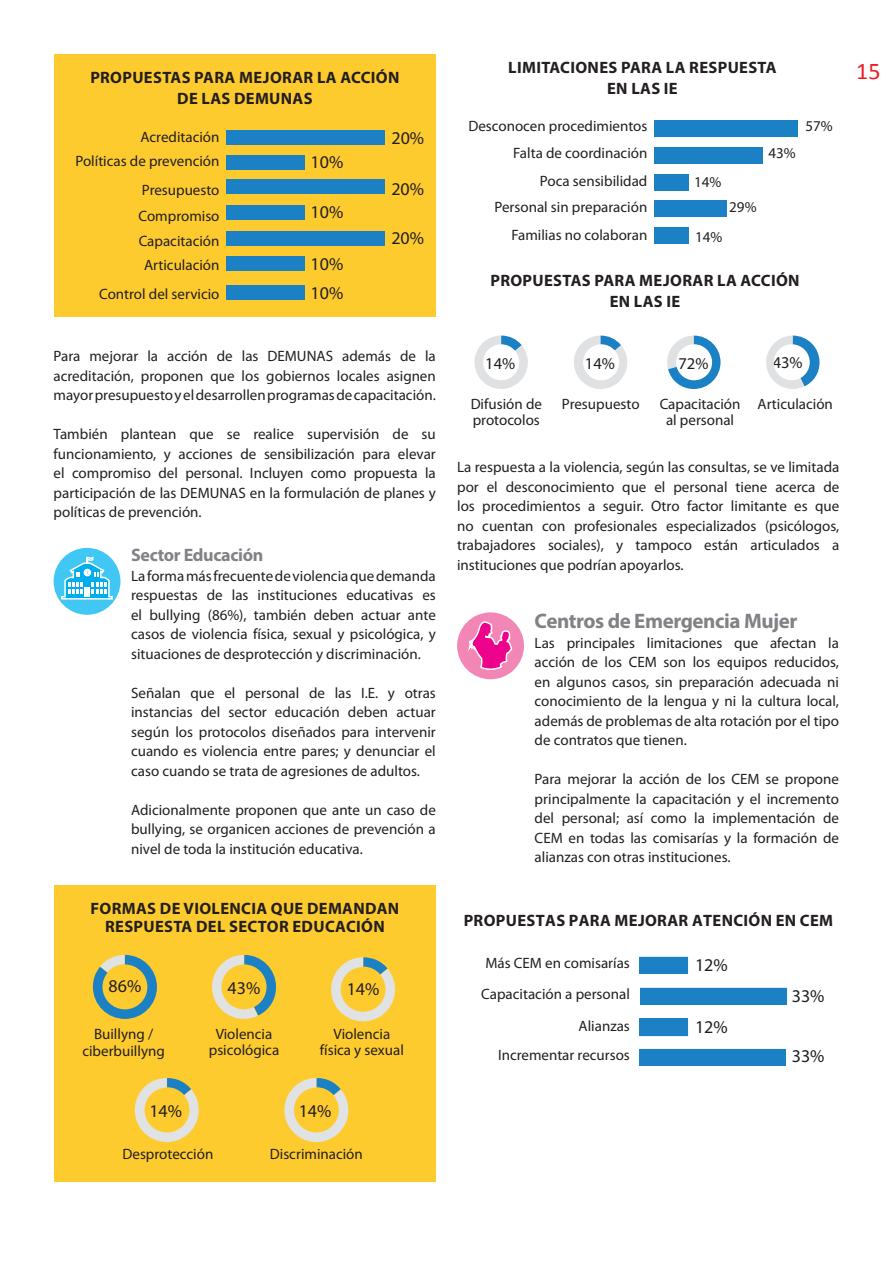
<style>
.page{position:relative;width:893px;height:1263px;background:#fff}
.page>*{position:absolute;margin:0;border:0;box-sizing:border-box;transform-origin:0 0}
.t1{font:24px "Calibri";color:#ee1c27}
.t2{font:700 21px "Myriad Pro";letter-spacing:-.02em;color:#808285}
.t3{font:18px "Myriad Pro";color:#231f20}
.t4{font:700 18px "Myriad Pro";letter-spacing:-.02em;color:#808285}
.t5{font:700 16.5px/18px "Myriad Pro";letter-spacing:.02em;color:#231f20;text-align:center}
.t6{font:16.5px "Myriad Pro";color:#231f20}
.t7{font:15px/19.5px "Myriad Pro";color:#231f20;text-align:justify}
</style>
<div class="page">
<div style="left:54px;top:54px;width:382px;height:262px;background:#fecb2f"></div>
<div style="left:54px;top:885px;width:382px;height:297px;background:#fecb2f"></div>
<div style="left:54px;top:548px;width:66px;height:67px;background:#40c7f4;border-radius:50%"></div>
<div style="left:457px;top:612px;width:67px;height:67px;background:#f287b6;border-radius:50%"></div>
<svg style="left:60px;top:555px;width:54px;height:45px"></svg>
<div style="left:226px;top:256px;width:79px;height:15px;background:#1b81c4"></div>
<div style="left:226px;top:231px;width:159px;height:15px;background:#1b81c4"></div>
<div style="left:226px;top:205px;width:79px;height:15px;background:#1b81c4"></div>
<div style="left:226px;top:179px;width:159px;height:15px;background:#1b81c4"></div>
<div style="left:226px;top:155px;width:79px;height:15px;background:#1b81c4"></div>
<div style="left:226px;top:130px;width:159px;height:15px;background:#1b81c4"></div>
<div style="left:226px;top:285px;width:79px;height:15px;background:#1b81c4"></div>
<div style="left:654px;top:228px;width:35px;height:16px;background:#1b81c4"></div>
<div style="left:654px;top:201px;width:73px;height:16px;background:#1b81c4"></div>
<div style="left:654px;top:174px;width:35px;height:16px;background:#1b81c4"></div>
<div style="left:654px;top:147px;width:108px;height:16px;background:#1b81c4"></div>
<div style="left:654px;top:120px;width:144px;height:16px;background:#1b81c4"></div>
<svg style="left:331px;top:957px;width:65px;height:65px"></svg>
<svg style="left:284px;top:1078px;width:65px;height:65px"></svg>
<svg style="left:134px;top:1078px;width:65px;height:64px"></svg>
<svg style="left:212px;top:955px;width:64px;height:64px"></svg>
<svg style="left:93px;top:955px;width:64px;height:64px"></svg>
<svg style="left:474px;top:336px;width:54px;height:53px"></svg>
<svg style="left:574px;top:336px;width:53px;height:53px"></svg>
<svg style="left:667px;top:336px;width:53px;height:53px"></svg>
<svg style="left:766px;top:336px;width:53px;height:53px"></svg>
<svg style="left:467px;top:612px;width:46px;height:68px"></svg>
<div style="left:639px;top:1049px;width:147px;height:17px;background:#1b81c4"></div>
<svg style="left:639px;top:1018px;width:49px;height:18px"></svg>
<div style="left:641px;top:987px;width:146px;height:17px;background:#1b81c4"></div>
<svg style="left:639px;top:957px;width:49px;height:16px"></svg>
<p class="t5" style="left:508px;top:58px;width:270px">LIMITACIONES PARA LA RESPUESTA</p>
<p class="t5" style="left:607px;top:79px;width:72px">EN LAS IE</p>
<p class="t5" style="left:90px;top:68px;width:311px">PROPUESTAS PARA MEJORAR LA ACCIÓN</p>
<h1 class="t1" style="left:856px;top:56px;width:26px">15</h1>
<p class="t5" style="left:177px;top:89px;width:137px">DE LAS DEMUNAS</p>
<p class="t7" style="left:141px;top:126px;width:80px">Acreditación</p>
<p class="t3" style="left:391px;top:126px;width:34px">20%</p>
<p class="t7" style="left:75px;top:151px;width:146px">Políticas de prevención</p>
<p class="t7" style="left:142px;top:180px;width:79px">Presupuesto</p>
<p class="t7" style="left:139px;top:206px;width:83px">Compromiso</p>
<p class="t7" style="left:139px;top:231px;width:82px">Capacitación</p>
<p class="t7" style="left:144px;top:255px;width:77px">Articulación</p>
<p class="t7" style="left:99px;top:284px;width:122px">Control del servicio</p>
<p class="t3" style="left:311px;top:151px;width:34px">10%</p>
<p class="t3" style="left:311px;top:201px;width:34px">10%</p>
<p class="t3" style="left:311px;top:252px;width:34px">10%</p>
<p class="t3" style="left:311px;top:282px;width:34px">10%</p>
<p class="t3" style="left:391px;top:177px;width:34px">20%</p>
<p class="t3" style="left:391px;top:227px;width:34px">20%</p>
<p class="t7" style="left:54px;top:346px;width:384px">Para mejorar la acción de las DEMUNAS además de la acreditación, proponen que los gobiernos locales asignen mayor presupuesto y el desarrollen programas de capacitación.</p>
<p class="t7" style="left:54px;top:424px;width:384px">También plantean que se realice supervisión de su funcionamiento, y acciones de sensibilización para elevar el compromiso del personal. Incluyen como propuesta la participación de las DEMUNAS en la formulación de planes y políticas de prevención.</p>
<p class="t4" style="left:131px;top:544px;width:134px">Sector Educación</p>
<p class="t7" style="left:131px;top:566px;width:306px">La forma más frecuente de violencia que demanda respuestas de las instituciones educativas es el bullying (86%), también deben actuar ante casos de violencia física, sexual y psicológica, y situaciones de desprotección y discriminación.</p>
<p class="t7" style="left:131px;top:683px;width:306px">Señalan que el personal de las I.E. y otras instancias del sector educación deben actuar según los protocolos diseñados para intervenir cuando es violencia entre pares; y denunciar el caso cuando se trata de agresiones de adultos.</p>
<p class="t7" style="left:131px;top:800px;width:306px">Adicionalmente proponen que ante un caso de bullying, se organicen acciones de prevención a nivel de toda la institución educativa.</p>
<p class="t7" style="left:468px;top:116px;width:181px">Desconocen procedimientos</p>
<p class="t7" style="left:805px;top:116px;width:29px">57%</p>
<p class="t7" style="left:513px;top:143px;width:136px">Falta de coordinación</p>
<p class="t7" style="left:540px;top:171px;width:109px">Poca sensibilidad</p>
<p class="t7" style="left:694px;top:172px;width:29px">14%</p>
<p class="t7" style="left:768px;top:143px;width:29px">43%</p>
<p class="t7" style="left:494px;top:197px;width:154px">Personal sin preparación</p>
<p class="t7" style="left:729px;top:197px;width:29px">29%</p>
<p class="t7" style="left:511px;top:225px;width:137px">Familias no colaboran</p>
<p class="t7" style="left:695px;top:227px;width:29px">14%</p>
<p class="t5" style="left:490px;top:271px;width:311px">PROPUESTAS PARA MEJORAR LA ACCIÓN</p>
<p class="t5" style="left:610px;top:292px;width:72px">EN LAS IE</p>
<p class="t6" style="left:485px;top:353px;width:31px">14%</p>
<p class="t6" style="left:585px;top:353px;width:31px">14%</p>
<p class="t6" style="left:678px;top:353px;width:31px">72%</p>
<p class="t6" style="left:773px;top:352px;width:31px">43%</p>
<p class="t7" style="left:471px;top:395px;width:73px;line-height:16.5px">Difusión de protocolos</p>
<p class="t7" style="left:562px;top:394px;width:79px">Presupuesto</p>
<p class="t7" style="left:660px;top:394px;width:82px">Capacitación</p>
<p class="t7" style="left:666px;top:410px;width:70px">al personal</p>
<p class="t7" style="left:757px;top:394px;width:77px">Articulación</p>
<p class="t7" style="left:457px;top:457px;width:384px">La respuesta a la violencia, según las consultas, se ve limitada por el desconocimiento que el personal tiene acerca de los procedimientos a seguir. Otro factor limitante es que no cuentan con profesionales especializados (psicólogos, trabajadores sociales), y tampoco están articulados a instituciones que podrían apoyarlos.</p>
<p class="t2" style="left:535px;top:607px;width:264px">Centros de Emergencia Mujer</p>
<p class="t7" style="left:535px;top:633px;width:306px">Las principales limitaciones que afectan la acción de los CEM son los equipos reducidos, en algunos casos, sin preparación adecuada ni conocimiento de la lengua y ni la cultura local, además de problemas de alta rotación por el tipo de contratos que tienen.</p>
<p class="t7" style="left:535px;top:769px;width:306px">Para mejorar la acción de los CEM se propone principalmente la capacitación y el incremento del personal; así como la implementación de CEM en todas las comisarías y la formación de alianzas con otras instituciones.</p>
<p class="t5" style="left:91px;top:899px;width:310px">FORMAS DE VIOLENCIA QUE DEMANDAN<br>RESPUESTA DEL SECTOR EDUCACIÓN</p>
<p class="t5" style="left:464px;top:911px;width:371px">PROPUESTAS PARA MEJORAR ATENCIÓN EN CEM</p>
<p class="t3" style="left:109px;top:975px;width:34px">86%</p>
<p class="t3" style="left:228px;top:976px;width:34px">43%</p>
<p class="t3" style="left:347px;top:978px;width:34px">14%</p>
<p class="t7" style="left:82px;top:1026px;width:84px;line-height:16.5px;text-align:center">Buillyng / ciberbuillyng</p>
<p class="t7" style="left:209px;top:1025px;width:72px;line-height:16.5px;text-align:center">Violencia psicológica</p>
<p class="t7" style="left:320px;top:1025px;width:86px;line-height:16.5px;text-align:center">Violencia física y sexual</p>
<p class="t3" style="left:149px;top:1100px;width:34px">14%</p>
<p class="t3" style="left:299px;top:1100px;width:34px">14%</p>
<p class="t7" style="left:122px;top:1144px;width:92px">Desprotección</p>
<p class="t7" style="left:270px;top:1144px;width:94px">Discriminación</p>
<p class="t7" style="left:485px;top:953px;width:146px">Más CEM en comisarías</p>
<p class="t7" style="left:481px;top:984px;width:150px">Capacitación a personal</p>
<p class="t7" style="left:579px;top:1016px;width:53px">Alianzas</p>
<p class="t7" style="left:498px;top:1045px;width:133px">Incrementar recursos</p>
<p class="t3" style="left:695px;top:954px;width:34px">12%</p>
<p class="t3" style="left:695px;top:1016px;width:34px">12%</p>
<p class="t3" style="left:792px;top:984px;width:34px">33%</p>
<p class="t3" style="left:792px;top:1045px;width:34px">33%</p>
</div>
